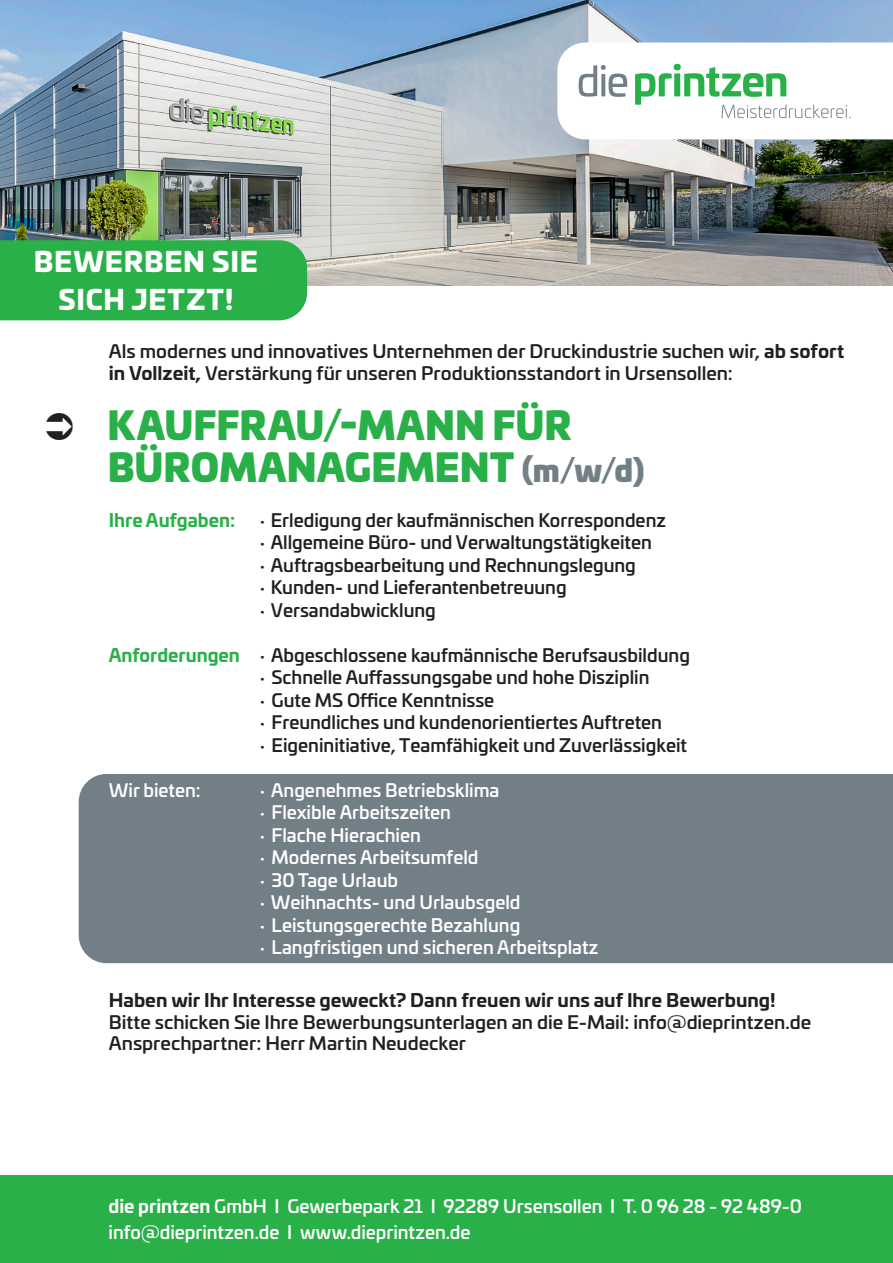
<style>
.page{position:relative;width:893px;height:1263px;background:#fff}
.page>*{position:absolute;margin:0;border:0;box-sizing:border-box;transform-origin:0 0}
.t1{font:37.5px/42px "Univia Pro Ultra";color:#2ab049}
.t2{font:900 27px/38.2px "Univia Pro";letter-spacing:.03em;color:#fff;text-align:center}
.t3{font:500 18px "Univia Pro";color:#231f20}
.t4{font:500 18px/25.5px "Univia Pro";color:#fff}
.t5{font:500 18px/21.6px "Univia Pro";color:#231f20;scale:1.04 1}
.t6{font:700 18px "Univia Pro";color:#231f20;scale:1.04 1}
.s1{font-weight:700}
.s2{font-size:30px;color:#727f87}
.s3{font-weight:700;color:#2ab049}
.s4{font-weight:100}
</style>
<div class="page">
<img style="left:0;top:0;width:893px;height:285px">
<svg style="left:557px;top:43px;width:336px;height:96px"></svg>
<div style="left:0;top:1175px;width:893px;height:88px;background:#2ab049"></div>
<div style="left:0;top:240px;width:307px;height:80px;background:#2ab049"></div>
<div style="left:79px;top:774px;width:814px;height:189px;background:#727f87"></div>
<h2 class="t2" style="left:34px;top:240px;width:226px">BEWERBEN SIE<br>SICH JETZT!</h2>
<p class="t5" style="left:109px;top:340px;width:709px">Als modernes und innovatives Unternehmen der Druckindustrie suchen wir, <span class="s1">ab sofort in Vollzeit,</span> Verstärkung für unseren Produktionsstandort in Ursensollen:</p>
<h1 class="t1" style="left:108px;top:402px;width:538px">KAUFFRAU/-MANN FÜR<br>BÜROMANAGEMENT <span class="s2">(m/w/d)</span></h1>
<p class="t3" style="left:109px;top:506px;width:559px"><span class="s3">Ihre Aufgaben:</span> <span class="s4">•</span> Erledigung der kaufmännischen Korrespondenz</p>
<p class="t3" style="left:258px;top:529px;width:396px"><span class="s4">•</span> Allgemeine Büro- und Verwaltungstätigkeiten</p>
<p class="t3" style="left:258px;top:551px;width:380px"><span class="s4">•</span> Auftragsbearbeitung und Rechnungslegung</p>
<p class="t3" style="left:258px;top:574px;width:311px"><span class="s4">•</span> Kunden- und Lieferantenbetreuung</p>
<p class="t3" style="left:258px;top:596px;width:180px"><span class="s4">•</span> Versandabwicklung</p>
<p class="t3" style="left:109px;top:641px;width:583px"><span class="s3">Anforderungen</span> <span class="s4">•</span> Abgeschlossene kaufmännische Berufsausbildung</p>
<p class="t3" style="left:258px;top:664px;width:393px"><span class="s4">•</span> Schnelle Auffassungsgabe und hohe Disziplin</p>
<p class="t3" style="left:258px;top:686px;width:238px"><span class="s4">•</span> Gute MS Office Kenntnisse</p>
<p class="t3" style="left:258px;top:709px;width:406px"><span class="s4">•</span> Freundliches und kundenorientiertes Auftreten</p>
<p class="t3" style="left:258px;top:731px;width:431px"><span class="s4">•</span> Eigeninitiative, Teamfähigkeit und Zuverlässigkeit</p>
<p class="t4" style="left:109px;top:776px;width:93px">Wir bieten:</p>
<p class="t4" style="left:258px;top:776px;width:243px"><span class="s4">•</span> Angenehmes Betriebsklima</p>
<p class="t4" style="left:258px;top:799px;width:195px"><span class="s4">•</span> Flexible Arbeitszeiten</p>
<p class="t4" style="left:258px;top:821px;width:165px"><span class="s4">•</span> Flache Hierachien</p>
<p class="t4" style="left:258px;top:844px;width:222px"><span class="s4">•</span> Modernes Arbeitsumfeld</p>
<p class="t4" style="left:258px;top:866px;width:142px"><span class="s4">•</span> 30 Tage Urlaub</p>
<p class="t4" style="left:258px;top:889px;width:264px"><span class="s4">•</span> Weihnachts- und Urlaubsgeld</p>
<p class="t4" style="left:258px;top:911px;width:264px"><span class="s4">•</span> Leistungsgerechte Bezahlung</p>
<p class="t4" style="left:258px;top:934px;width:342px"><span class="s4">•</span> Langfristigen und sicheren Arbeitsplatz</p>
<p class="t6" style="left:109px;top:986px;width:643px">Haben wir Ihr Interesse geweckt? Dann freuen wir uns auf Ihre Bewerbung!</p>
<p class="t5" style="left:109px;top:1010px;width:677px">Bitte schicken Sie Ihre Bewerbungsunterlagen an die E-Mail: info@dieprintzen.de<br>Ansprechpartner: Herr Martin Neudecker</p>
<p class="t4" style="left:109px;top:1193px;width:695px"><span class="s1">die printzen</span> GmbH I Gewerbepark 21 I 92289 Ursensollen I T. 0 96 28 - 92 489-0 info@dieprintzen.de I www.dieprintzen.de</p>
</div>
